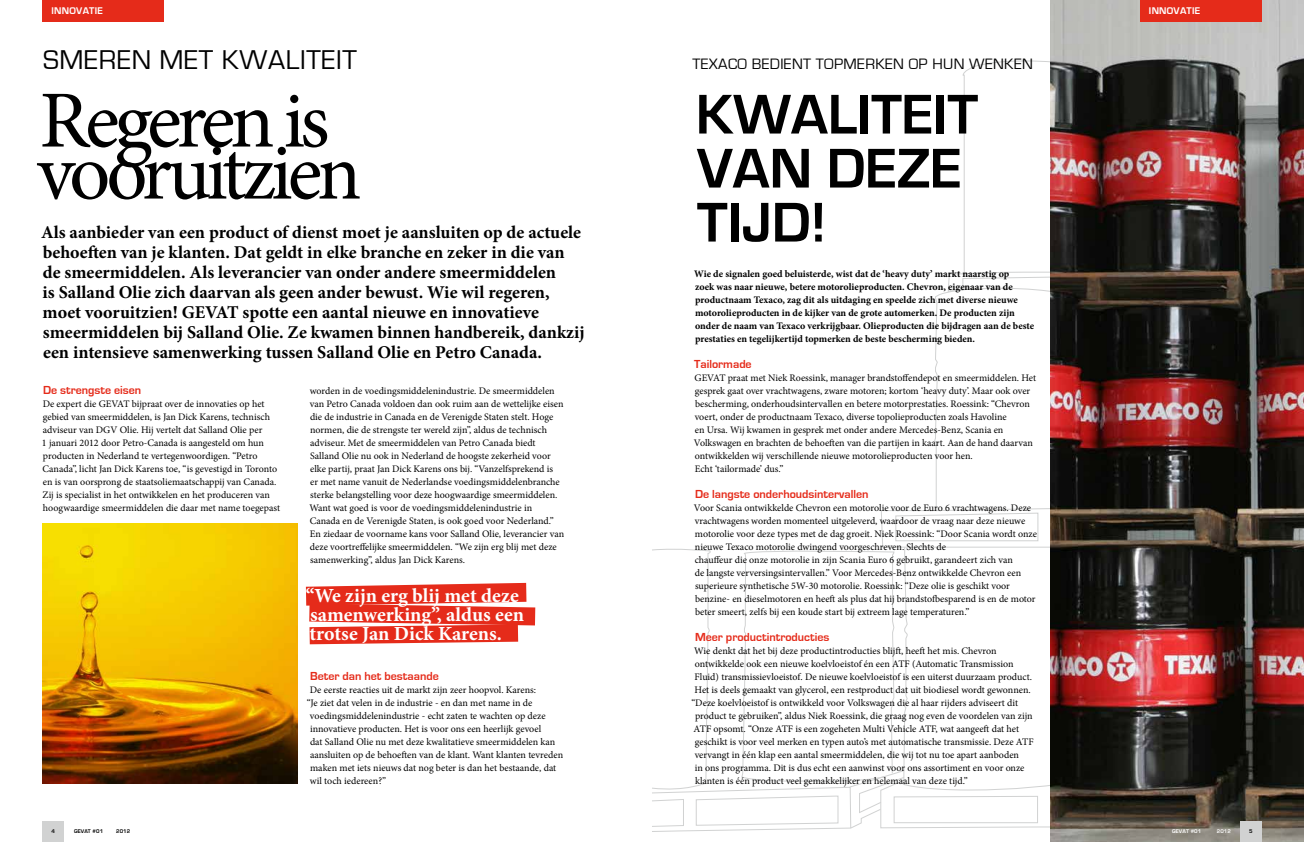
<style>
.page{position:relative;width:1304px;height:842px;background:#fff}
.page>*{position:absolute;margin:0;border:0;box-sizing:border-box;transform-origin:0 0}
.t1{font:81px "Minion Pro";letter-spacing:-.06em;color:#000}
.t2{font:700 58px/54px "Eurostile";color:#000}
.t3{font:28px "Eurostile";letter-spacing:.025em;color:#000}
.t4{font:700 20px/19px "Minion Pro";color:#fff}
.t5{font:700 18px/20px "Minion Pro";color:#000}
.t6{font:15.5px "Eurostile";letter-spacing:.025em;color:#000}
.t7{font:700 12px "Eurostile";color:#e52b1a}
.t8{font:10px/13px "Minion Pro";color:#000}
.t9{font:700 10px/13px "Minion Pro";color:#000}
.t10{font:700 10px "Eurostile";letter-spacing:.025em;color:#fff}
.t11{font:700 5.5px "Eurostile";letter-spacing:.025em;color:#000}
.t12{font:700 5.5px "Eurostile";letter-spacing:.025em;color:#fff}
</style>
<div class="page">
<svg style="left:652px;top:58px;width:399px;height:774px"></svg>
<div style="left:43px;top:0;width:121px;height:21px;background:#e52b1a"></div>
<svg style="left:306px;top:583px;width:229px;height:61px;background:#e94c3e"></svg>
<img style="left:43px;top:524px;width:255px;height:260px">
<img style="left:1051px;top:0;width:253px;height:842px">
<div style="left:1140px;top:0;width:121px;height:21px;background:#e52b1a"></div>
<div style="left:1240px;top:821px;width:21px;height:21px;background:#d1d2d2"></div>
<div style="left:43px;top:821px;width:21px;height:21px;background:#d1d2d2"></div>
<p class="t10" style="left:52px;top:5px;width:53px">INNOVATIE</p>
<h3 class="t3" style="left:43px;top:44px;width:315px">SMEREN MET KWALITEIT</h3>
<h1 class="t1" style="left:39px;top:66px;width:292px">Regeren is</h1>
<h1 class="t1" style="left:37px;top:118px;width:326px">vooruitzien</h1>
<p class="t5" style="left:41px;top:222px;width:545px">Als aanbieder van een product of dienst moet je aansluiten op de actuele behoeften van je klanten. Dat geldt in elke branche en zeker in die van de smeermiddelen. Als leverancier van onder andere smeermiddelen<br>is Salland Olie zich daarvan als geen ander bewust. Wie wil regeren, moet vooruitzien! GEVAT spotte een aantal nieuwe en innovatieve smeermiddelen bij Salland Olie. Ze kwamen binnen handbereik, dankzij een intensieve samenwerking tussen Salland Olie en Petro Canada.</p>
<p class="t7" style="left:43px;top:383px;width:100px">De strengste eisen</p>
<p class="t8" style="left:42px;top:397px;width:240px">De expert die GEVAT bijpraat over de innovaties op het gebied van smeermiddelen, is Jan Dick Karens, technisch adviseur van DGV Olie. Hij vertelt dat Salland Olie per<br>1 januari 2012 door Petro-Canada is aangesteld om hun producten in Nederland te vertegenwoordigen. “Petro Canada”, licht Jan Dick Karens toe, “is gevestigd in Toronto en is van oorsprong de staatsoliemaatschappij van Canada.<br>Zij is specialist in het ontwikkelen en het produceren van hoogwaardige smeermiddelen die daar met name toegepast</p>
<p class="t8" style="left:309px;top:384px;width:256px">worden in de voedingsmiddelenindustrie. De smeermiddelen van Petro Canada voldoen dan ook ruim aan de wettelijke eisen die de industrie in Canada en de Verenigde Staten stelt. Hoge normen, die de strengste ter wereld zijn”, aldus de technisch adviseur. Met de smeermiddelen van Petro Canada biedt Salland Olie nu ook in Nederland de hoogste zekerheid voor elke partij, praat Jan Dick Karens ons bij. “Vanzelfsprekend is<br>er met name vanuit de Nederlandse voedingsmiddelenbranche sterke belangstelling voor deze hoogwaardige smeermiddelen.<br>Want wat goed is voor de voedingsmiddelenindustrie in Canada en de Verenigde Staten, is ook goed voor Nederland.” En ziedaar de voorname kans voor Salland Olie, leverancier van deze voortreffelijke smeermiddelen. “We zijn erg blij met deze samenwerking”, aldus Jan Dick Karens.</p>
<h3 class="t4" style="left:306px;top:585px;width:220px">“We zijn erg blij met deze samenwerking”, aldus een trotse Jan Dick Karens.</h3>
<p class="t7" style="left:310px;top:669px;width:130px">Beter dan het bestaande</p>
<p class="t8" style="left:310px;top:683px;width:228px">De eerste reacties uit de markt zijn zeer hoopvol. Karens:</p>
<p class="t8" style="left:307px;top:696px;width:227px">“Je ziet dat velen in de industrie - en dan met name in de</p>
<p class="t8" style="left:310px;top:709px;width:237px">voedingsmiddelenindustrie - echt zaten te wachten op deze</p>
<p class="t8" style="left:310px;top:722px;width:233px">innovatieve producten. Het is voor ons een heerlijk gevoel</p>
<p class="t8" style="left:310px;top:735px;width:247px">dat Salland Olie nu met deze kwalitatieve smeermiddelen kan</p>
<p class="t8" style="left:310px;top:748px;width:255px">aansluiten op de behoeften van de klant. Want klanten tevreden</p>
<p class="t8" style="left:310px;top:761px;width:248px">maken met iets nieuws dat nog beter is dan het bestaande, dat</p>
<p class="t8" style="left:310px;top:774px;width:78px">wil toch iedereen?”</p>
<h3 class="t6" style="left:692px;top:55px;width:342px">TEXACO BEDIENT TOPMERKEN OP HUN WENKEN</h3>
<h2 class="t2" style="left:696px;top:88px;width:284px">KWALITEIT<br>VAN DEZE<br>TIJD!</h2>
<p class="t9" style="left:694px;top:267px;width:341px">Wie de signalen goed beluisterde, wist dat de ‘heavy duty’ markt naarstig op<br>zoek was naar nieuwe, betere motorolieproducten. Chevron, eigenaar van de productnaam Texaco, zag dit als uitdaging en speelde zich met diverse nieuwe motorolieproducten in de kijker van de grote automerken. De producten zijn onder de naam van Texaco verkrijgbaar. Olieproducten die bijdragen aan de beste prestaties en tegelijkertijd topmerken de beste bescherming bieden.</p>
<p class="t7" style="left:694px;top:357px;width:59px">Tailormade</p>
<p class="t8" style="left:694px;top:371px;width:344px">GEVAT praat met Niek Roessink, manager brandstoffendepot en smeermiddelen. Het gesprek gaat over vrachtwagens, zware motoren; kortom ‘heavy duty’. Maar ook over bescherming, onderhoudsintervallen en betere motorprestaties. Roessink: “Chevron voert, onder de productnaam Texaco, diverse topolieproducten zoals Havoline<br>en Ursa. Wij kwamen in gesprek met onder andere Mercedes-Benz, Scania en Volkswagen en brachten de behoeften van die partijen in kaart. Aan de hand daarvan ontwikkelden wij verschillende nieuwe motorolieproducten voor hen.<br>Echt ‘tailormade’ dus.”</p>
<p class="t7" style="left:695px;top:487px;width:175px">De langste onderhoudsintervallen</p>
<p class="t8" style="left:694px;top:501px;width:345px">Voor Scania ontwikkelde Chevron een motorolie voor de Euro 6 vrachtwagens. Deze vrachtwagens worden momenteel uitgeleverd, waardoor de vraag naar deze nieuwe motorolie voor deze types met de dag groeit. Niek Roessink: “Door Scania wordt onze nieuwe Texaco motorolie dwingend voorgeschreven. Slechts de<br>chauffeur die onze motorolie in zijn Scania Euro 6 gebruikt, garandeert zich van<br>de langste verversingsintervallen.” Voor Mercedes-Benz ontwikkelde Chevron een superieure synthetische 5W-30 motorolie. Roessink: “Deze olie is geschikt voor benzine- en dieselmotoren en heeft als plus dat hij brandstofbesparend is en de motor beter smeert, zelfs bij een koude start bij extreem lage temperaturen.”</p>
<p class="t7" style="left:695px;top:630px;width:136px">Meer productintroducties</p>
<p class="t8" style="left:694px;top:644px;width:304px">Wie denkt dat het bij deze productintroducties blijft, heeft het mis. Chevron</p>
<p class="t8" style="left:695px;top:657px;width:320px">ontwikkelde ook een nieuwe koelvloeistof én een ATF (Automatic Transmission</p>
<p class="t8" style="left:695px;top:670px;width:339px">Fluid) transmissievloeistof. De nieuwe koelvloeistof is een uiterst duurzaam product.</p>
<p class="t8" style="left:695px;top:683px;width:338px">Het is deels gemaakt van glycerol, een restproduct dat uit biodiesel wordt gewonnen.</p>
<p class="t8" style="left:691px;top:696px;width:328px">“Deze koelvloeistof is ontwikkeld voor Volkswagen die al haar rijders adviseert dit</p>
<p class="t8" style="left:695px;top:709px;width:339px">product te gebruiken”, aldus Niek Roessink, die graag nog even de voordelen van zijn</p>
<p class="t8" style="left:694px;top:722px;width:327px">ATF opsomt. “Onze ATF is een zogeheten Multi Vehicle ATF, wat aangeeft dat het</p>
<p class="t8" style="left:695px;top:735px;width:340px">geschikt is voor veel merken en typen auto’s met automatische transmissie. Deze ATF</p>
<p class="t8" style="left:695px;top:748px;width:326px">vervangt in één klap een aantal smeermiddelen, die wij tot nu toe apart aanboden</p>
<p class="t8" style="left:695px;top:761px;width:331px">in ons programma. Dit is dus echt een aanwinst voor ons assortiment en voor onze</p>
<p class="t8" style="left:695px;top:774px;width:274px">klanten is één product veel gemakkelijker en helemaal van deze tijd.”</p>
<p class="t10" style="left:1149px;top:5px;width:53px">INNOVATIE</p>
<p class="t11" style="left:51px;top:828px;width:5px">4</p>
<p class="t11" style="left:74px;top:828px;width:31px">GEVAT #01</p>
<p class="t11" style="left:116px;top:828px;width:16px">2012</p>
<p class="t12" style="left:1172px;top:828px;width:31px">GEVAT #01</p>
<p class="t12" style="left:1217px;top:828px;width:16px">2012</p>
<p class="t11" style="left:1249px;top:828px;width:5px">5</p>
</div>
